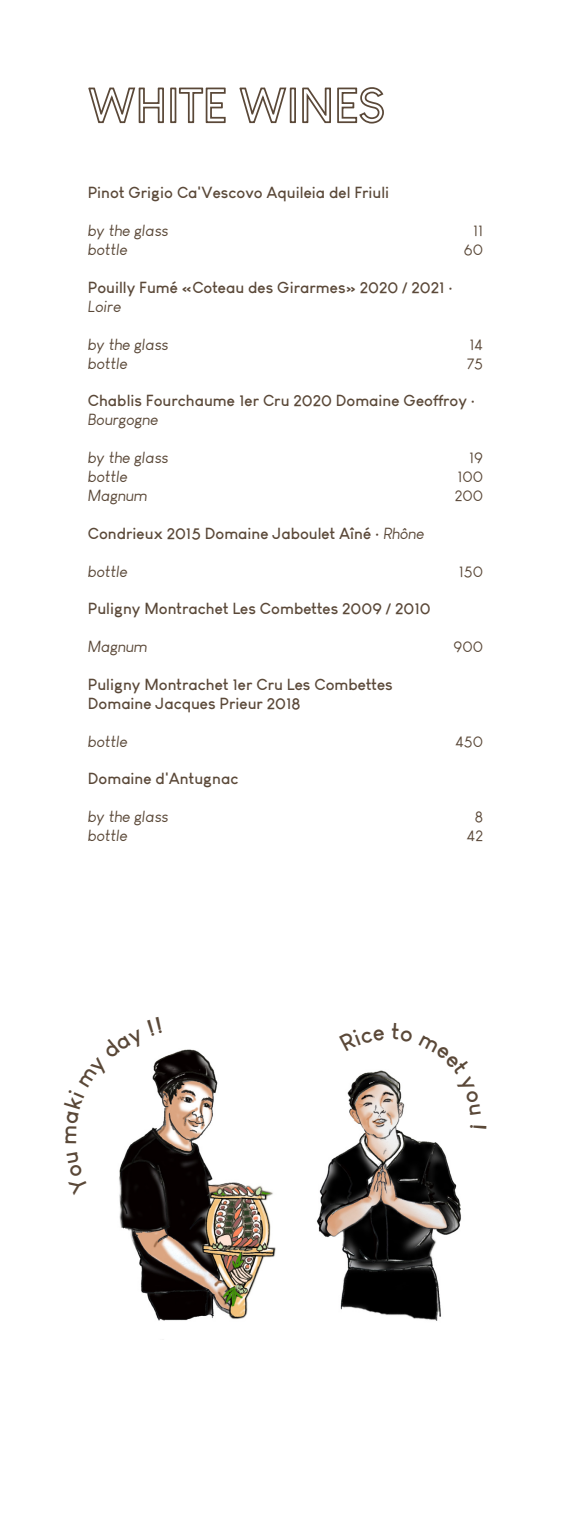
<style>
.page{position:relative;width:571px;height:1523px;background:#fff}
.page>*{position:absolute;margin:0;border:0;box-sizing:border-box;transform-origin:0 0}
.t1{font:700 15.75px/18.9px "Louis George Cafe";color:#5a4838}
.t2{font:italic 15.75px "Louis George Cafe";color:#5a4838}
.t3{font:15.75px "Louis George Cafe";color:#5a4838}
.s1{font-family:"Montserrat";font-weight:500}
.s2{font-weight:400;font-style:italic}
</style>
<div class="page">
<svg style="left:88px;top:87px;width:138px;height:37px"></svg>
<svg style="left:239px;top:87px;width:145px;height:37px"></svg>
<img style="left:119px;top:1049px;width:157px;height:272px">
<img style="left:316px;top:1070px;width:145px;height:251px">
<svg style="left:418px;top:1070px;width:43px;height:45px"></svg>
<svg style="left:119px;top:1049px;width:43px;height:94px"></svg>
<p class="t1" style="left:88px;top:183px;width:303px">Pinot Grigio Ca'Vescovo Aquileia del Friuli</p>
<p class="t2" style="left:88px;top:221px;width:82px">by the glass</p>
<p class="t3" style="left:473px;top:221px;width:12px">11</p>
<p class="t2" style="left:88px;top:240px;width:41px">bottle</p>
<p class="t3" style="left:463px;top:240px;width:21px">60</p>
<p class="t1" style="left:88px;top:278px;width:366px">Pouilly Fumé «Coteau des Girarmes» 2020 / 2021 <span class="s1">·<br></span><span class="s2">Loire</span></p>
<p class="t2" style="left:88px;top:335px;width:82px">by the glass</p>
<p class="t3" style="left:469px;top:335px;width:15px">14</p>
<p class="t2" style="left:88px;top:354px;width:41px">bottle</p>
<p class="t3" style="left:467px;top:354px;width:18px">75</p>
<p class="t1" style="left:88px;top:391px;width:388px">Chablis Fourchaume 1er Cru 2020 Domaine Geoffroy <span class="s1">·<br></span><span class="s2">Bourgogne</span></p>
<p class="t2" style="left:88px;top:448px;width:82px">by the glass</p>
<p class="t3" style="left:469px;top:448px;width:15px">19</p>
<p class="t2" style="left:88px;top:467px;width:41px">bottle</p>
<p class="t3" style="left:457px;top:467px;width:27px">100</p>
<p class="t2" style="left:88px;top:486px;width:61px">Magnum</p>
<p class="t3" style="left:454px;top:486px;width:30px">200</p>
<p class="t1" style="left:88px;top:523px;width:338px">Condrieux 2015 Domaine Jaboulet Aîné <span class="s1">·</span> <span class="s2">Rhône</span></p>
<p class="t2" style="left:88px;top:562px;width:41px">bottle</p>
<p class="t3" style="left:458px;top:562px;width:26px">150</p>
<p class="t1" style="left:88px;top:599px;width:344px">Puligny Montrachet Les Combettes 2009 / 2010</p>
<p class="t2" style="left:88px;top:637px;width:61px">Magnum</p>
<p class="t3" style="left:453px;top:637px;width:31px">900</p>
<p class="t1" style="left:88px;top:675px;width:306px">Puligny Montrachet 1er Cru Les Combettes<br>Domaine Jacques Prieur 2018</p>
<p class="t2" style="left:88px;top:732px;width:41px">bottle</p>
<p class="t3" style="left:455px;top:732px;width:29px">450</p>
<p class="t1" style="left:88px;top:769px;width:152px">Domaine d'Antugnac</p>
<p class="t2" style="left:88px;top:807px;width:82px">by the glass</p>
<p class="t3" style="left:474px;top:807px;width:10px">8</p>
<p class="t2" style="left:88px;top:826px;width:41px">bottle</p>
<p class="t3" style="left:466px;top:826px;width:18px">42</p>
</div>
